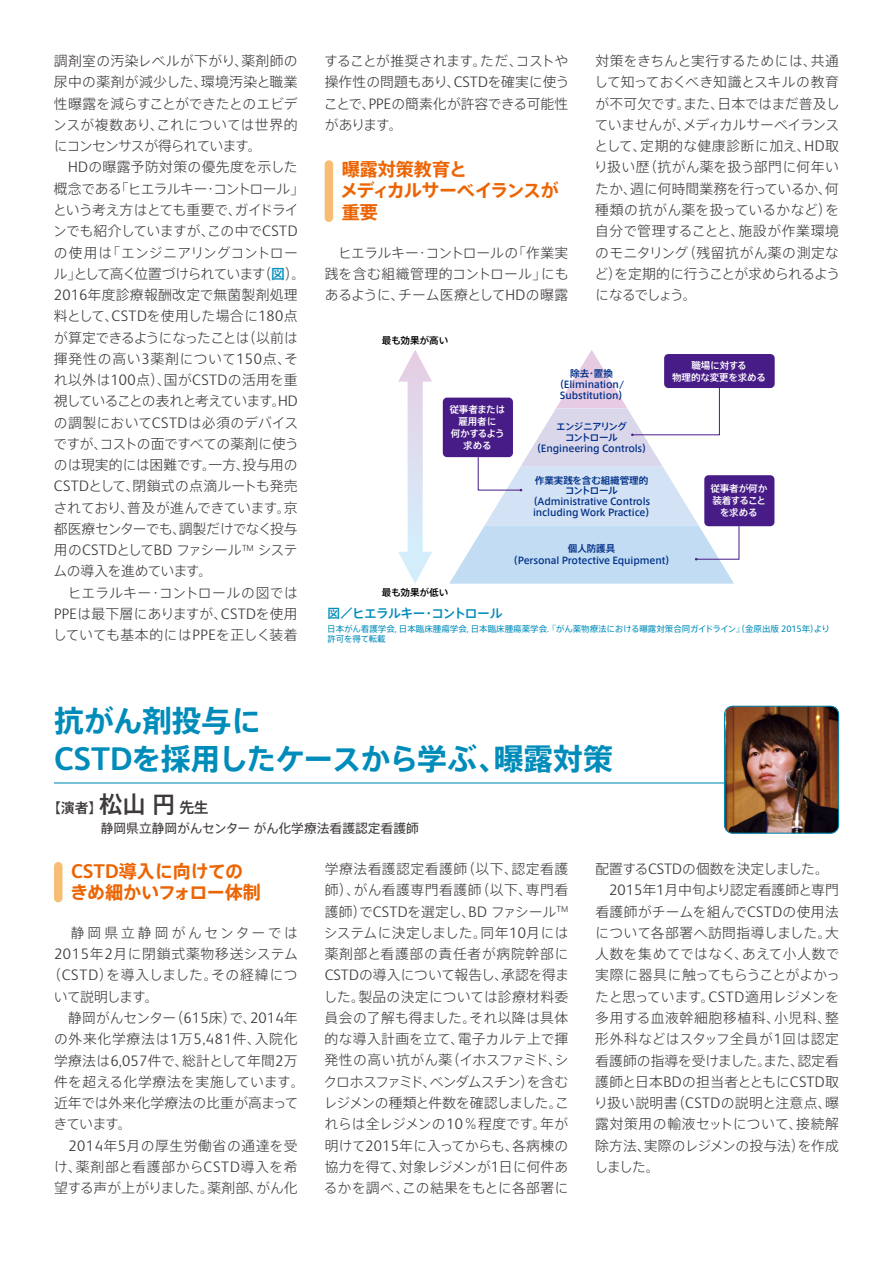
<style>
.page{position:relative;width:893px;height:1263px;background:#fff}
.page>*{position:absolute;margin:0;border:0;box-sizing:border-box;transform-origin:0 0}
.t1{font:700 29.7px/38.2px "Axis Pro N";letter-spacing:-.02em;color:#008cba}
.t2{font:700 18px/21.3px "Axis Pro N";letter-spacing:-.02em;color:#ec6504}
.t3{font:300 13.8px/21.3px "Axis Pro N";color:#3e3a39;text-align:justify}
.t4{font:300 13.8px "Axis Pro N";letter-spacing:.04em;color:#3e3a39}
.t5{font:300 13.8px "Axis Pro N";letter-spacing:.025em;color:#3e3a39}
.t6{font:300 13.8px "Axis Pro N";letter-spacing:-.035em;color:#3e3a39}
.t7{font:300 13.8px "Axis Pro N";letter-spacing:.05em;color:#3e3a39}
.t8{font:300 13.8px "Axis Pro N";letter-spacing:-.05em;color:#3e3a39}
.t9{font:300 13.8px "Axis Pro N";letter-spacing:.055em;color:#3e3a39}
.t10{font:300 13.8px "Axis Pro N";letter-spacing:-.02em;color:#3e3a39}
.t11{font:300 13.8px "Axis Pro N";letter-spacing:.2em;color:#3e3a39}
.t12{font:500 13.8px "Axis Pro N";color:#3e3a39}
.t13{font:300 13.8px "Axis Pro N";letter-spacing:-.065em;color:#3e3a39}
.t14{font:12.75px "Axis Pro N";color:#3e3a39}
.t15{font:500 12.75px "Axis Pro N";letter-spacing:-.065em;color:#008cba}
.t16{font:500 9.6px/10.6px "Axis Pro N";letter-spacing:-.01em;color:#003088;text-align:center}
.t17{font:500 9.6px/12.1px "Axis Pro N";letter-spacing:-.02em;color:#fff;text-align:center}
.t18{font:500 9.6px "Axis Pro N";letter-spacing:-.01em;color:#000}
.t19{font:8.55px/10.6px "Axis Pro N";color:#008cba}
.s1{font-family:"FS Albert Pro";font-size:15.15px}
.s2{font-weight:500;color:#008cba}
.s3{font-family:"FS Albert Pro";font-size:9.3px}
.s4{font-family:"FS Albert Pro";font-size:32.7px}
.s5{font-size:23.4px}
.s6{font-size:14.85px}
.s7{font-family:"FS Albert Pro";font-size:19.95px}
</style>
<div class="page">
<div style="left:325px;top:160px;width:8px;height:62px;background:#f8bd74;border-radius:4px"></div>
<hr style="left:54px;top:782px;width:721px;height:1px;background:#008cba">
<div style="left:54px;top:862px;width:9px;height:40px;background:#f8bd74;border-radius:4px"></div>
<svg style="left:398px;top:350px;width:34px;height:233px"></svg>
<div style="left:664px;top:354px;width:111px;height:34px;background:#481c87;border-radius:4px"></div>
<div style="left:704px;top:475px;width:70px;height:51px;background:#481c87;border-radius:4px"></div>
<div style="left:443px;top:398px;width:70px;height:59px;background:#481c87;border-radius:4px"></div>
<svg style="left:449px;top:350px;width:291px;height:234px"></svg>
<img style="left:724px;top:706px;width:115px;height:127px">
<div style="left:724px;top:706px;width:115px;height:127px;border:1px solid #008cba;border-radius:8px"></div>
<p class="t3" style="left:53px;top:50px;width:246px">調剤室の汚染レベルが下がり、薬剤師の尿中の薬剤が減少した、環境汚染と職業性曝露を減らすことができたとのエビデンスが複数あり、これについては世界的にコンセンサスが得られています。</p>
<p class="t3" style="left:53px;top:157px;width:254px;text-align:left;text-indent:15px"><span class="s1">HD</span>の曝露予防対策の優先度を示した概念である「ヒエラルキー・コントロール」という考え方はとても重要で、ガイドラインでも紹介していますが、この中で<span class="s1">CSTD</span>の使用は「エンジニアリングコントロール」として高く位置づけられています（<span class="s2">図</span>）。<br><span class="s1">2016</span>年度診療報酬改定で無菌製剤処理料として、<span class="s1">CSTD</span>を使用した場合に<span class="s1">180</span>点が算定できるようになったことは（以前は揮発性の高い<span class="s1">3</span>薬剤について<span class="s1">150</span>点、それ以外は<span class="s1">100</span>点）、国が<span class="s1">CSTD</span>の活用を重視していることの表れと考えています。<span class="s1">HD</span>の調製において<span class="s1">CSTD</span>は必須のデバイスですが、コストの面ですべての薬剤に使うのは現実的には困難です。一方、投与用の<br><span class="s1">CSTD</span>として、閉鎖式の点滴ルートも発売されており、普及が進んできています。京都医療センターでも、調製だけでなく投与用の<span class="s1">CSTD</span>として<span class="s1">BD</span> ファシール<sup>TM</sup> システムの導入を進めています。<br>　ヒエラルキー・コントロールの図では<br><span class="s1">PPE</span>は最下層にありますが、<span class="s1">CSTD</span>を使用していても基本的には<span class="s1">PPE</span>を正しく装着</p>
<p class="t3" style="left:324px;top:50px;width:247px">することが推奨されます。ただ、コストや操作性の問題もあり、<span class="s1">CSTD</span>を確実に使うことで、<span class="s1">PPE</span>の簡素化が許容できる可能性があります。</p>
<h2 class="t2" style="left:340px;top:159px;width:220px">曝露対策教育と<br>メディカルサーベイランスが重要</h2>
<p class="t3" style="left:325px;top:242px;width:246px">　ヒエラルキー・コントロールの「作業実践を含む組織管理的コントロール」にもあるように、チーム医療として<span class="s1">HD</span>の曝露</p>
<p class="t18" style="left:382px;top:336px;width:68px">最も効果が高い</p>
<p class="t3" style="left:594px;top:50px;width:247px">対策をきちんと実行するためには、共通して知っておくべき知識とスキルの教育が不可欠です。また、日本ではまだ普及していませんが、メディカルサーベイランスとして、定期的な健康診断に加え、<span class="s1">HD</span>取り扱い歴（抗がん薬を扱う部門に何年いたか、週に何時間業務を行っているか、何種類の抗がん薬を扱っているかなど）を自分で管理することと、施設が作業環境のモニタリング（残留抗がん薬の測定など）を定期的に行うことが求められるようになるでしょう。</p>
<p class="t17" style="left:449px;top:403px;width:57px">従事者または雇用者に<br>何かするよう求める</p>
<p class="t16" style="left:554px;top:368px;width:75px">除去・置換（Elimination/<br>Substitution）</p>
<p class="t17" style="left:672px;top:359px;width:96px">職場に対する<br>物理的な変更を求める</p>
<p class="t16" style="left:531px;top:421px;width:122px">エンジニアリング<br>コントロール（Engineering Controls）</p>
<p class="t16" style="left:528px;top:475px;width:128px">作業実践を含む組織管理的<br>コントロール（Administrative Controls including Work Practice）</p>
<p class="t17" style="left:710px;top:482px;width:58px">従事者が何か装着することを求める</p>
<p class="t18" style="left:382px;top:588px;width:68px">最も効果が低い</p>
<p class="t16" style="left:508px;top:542px;width:168px;line-height:12.8px">個人防護具<br>（Personal Protective Equipment）</p>
<p class="t15" style="left:327px;top:607px;width:177px">図／ヒエラルキー・コントロール</p>
<p class="t19" style="left:327px;top:623px;width:504px">日本がん看護学会<span class="s3">,</span> 日本臨床腫瘍学会<span class="s3">,</span> 日本臨床腫瘍薬学会<span class="s3">.</span> 『がん薬物療法における曝露対策合同ガイドライン』（金原出版 <span class="s3">2015</span>年）より許可を得て転載</p>
<h1 class="t1" style="left:54px;top:702px;width:560px">抗がん剤投与に<br><span class="s4">CSTD</span>を採用したケースから学ぶ、曝露対策</h1>
<p class="t12" style="left:47px;top:800px;width:163px">【演者】<span class="s5">松山円</span><span class="s6">先生</span></p>
<p class="t14" style="left:101px;top:822px;width:320px">静岡県立静岡がんセンターがん化学療法看護認定看護師</p>
<h2 class="t2" style="left:70px;top:860px;width:192px"><span class="s7">CSTD</span>導入に向けてのきめ細かいフォロー体制</h2>
<p class="t11" style="left:54px;top:926px;width:245px">　静岡県立静岡がんセンターでは</p>
<p class="t9" style="left:54px;top:947px;width:245px"><span class="s1">2015</span>年<span class="s1">2</span>月に閉鎖式薬物移送システム</p>
<p class="t4" style="left:47px;top:968px;width:252px">（<span class="s1">CSTD</span>）を導入しました。その経緯につ</p>
<p class="t13" style="left:54px;top:989px;width:106px">いて説明します。</p>
<p class="t3" style="left:54px;top:1007px;width:245px">　静岡がんセンター（<span class="s1">615</span>床）で、<span class="s1">2014</span>年</p>
<p class="t7" style="left:54px;top:1032px;width:245px">の外来化学療法は<span class="s1">1</span>万<span class="s1">5,481</span>件、入院化</p>
<p class="t3" style="left:54px;top:1049px;width:245px">学療法は<span class="s1">6,057</span>件で、総計として年間<span class="s1">2</span>万</p>
<p class="t5" style="left:54px;top:1074px;width:252px">件を超える化学療法を実施しています。</p>
<p class="t3" style="left:54px;top:1092px;width:246px">近年では外来化学療法の比重が高まって</p>
<p class="t3" style="left:53px;top:1113px;width:80px">きています。</p>
<p class="t4" style="left:68px;top:1138px;width:231px"><span class="s1">2014</span>年<span class="s1">5</span>月の厚生労働省の通達を受</p>
<p class="t4" style="left:54px;top:1160px;width:245px">け、薬剤部と看護部から<span class="s1">CSTD</span>導入を希</p>
<p class="t3" style="left:54px;top:1177px;width:245px">望する声が上がりました。薬剤部、がん化</p>
<p class="t3" style="left:324px;top:858px;width:247px">学療法看護認定看護師（以下、認定看護師）、がん看護専門看護師（以下、専門看護師）で<span class="s1">CSTD</span>を選定し、<span class="s1">BD</span> ファシール<sup>TM</sup>システムに決定しました。同年<span class="s1">10</span>月には薬剤部と看護部の責任者が病院幹部に<span class="s1">CSTD</span>の導入について報告し、承認を得ました。製品の決定については診療材料委員会の了解も得ました。それ以降は具体的な導入計画を立て、電子カルテ上で揮発性の高い抗がん薬（イホスファミド、シクロホスファミド、ベンダムスチン）を含むレジメンの種類と件数を確認しました。これらは全レジメンの<span class="s1">10</span>％程度です。年が明けて<span class="s1">2015</span>年に入ってからも、各病棟の協力を得て、対象レジメンが<span class="s1">1</span>日に何件あるかを調べ、この結果をもとに各部署に</p>
<p class="t6" style="left:595px;top:862px;width:235px">配置する<span class="s1">CSTD</span>の個数を決定しました。</p>
<p class="t3" style="left:609px;top:879px;width:231px"><span class="s1">2015</span>年<span class="s1">1</span>月中旬より認定看護師と専門</p>
<p class="t3" style="left:595px;top:901px;width:245px">看護師がチームを組んで<span class="s1">CSTD</span>の使用法</p>
<p class="t5" style="left:595px;top:926px;width:245px">について各部署へ訪問指導しました。大</p>
<p class="t3" style="left:595px;top:943px;width:246px">人数を集めてではなく、あえて小人数で</p>
<p class="t10" style="left:595px;top:968px;width:246px">実際に器具に触ってもらうことがよかっ</p>
<p class="t8" style="left:595px;top:989px;width:245px">たと思っています。<span class="s1">CSTD</span>適用レジメンを</p>
<p class="t7" style="left:595px;top:1011px;width:245px">多用する血液幹細胞移植科、小児科、整</p>
<p class="t5" style="left:595px;top:1032px;width:245px">形外科などはスタッフ全員が<span class="s1">1</span>回は認定</p>
<p class="t3" style="left:595px;top:1049px;width:245px">看護師の指導を受けました。また、認定看</p>
<p class="t6" style="left:595px;top:1075px;width:245px">護師と日本<span class="s1">BD</span>の担当者とともに<span class="s1">CSTD</span>取</p>
<p class="t5" style="left:594px;top:1096px;width:246px">り扱い説明書（<span class="s1">CSTD</span>の説明と注意点、曝</p>
<p class="t4" style="left:595px;top:1117px;width:245px">露対策用の輸液セットについて、接続解</p>
<p class="t3" style="left:595px;top:1134px;width:245px">除方法、実際のレジメンの投与法）を作成</p>
<p class="t3" style="left:594px;top:1156px;width:67px">しました。</p>
</div>
